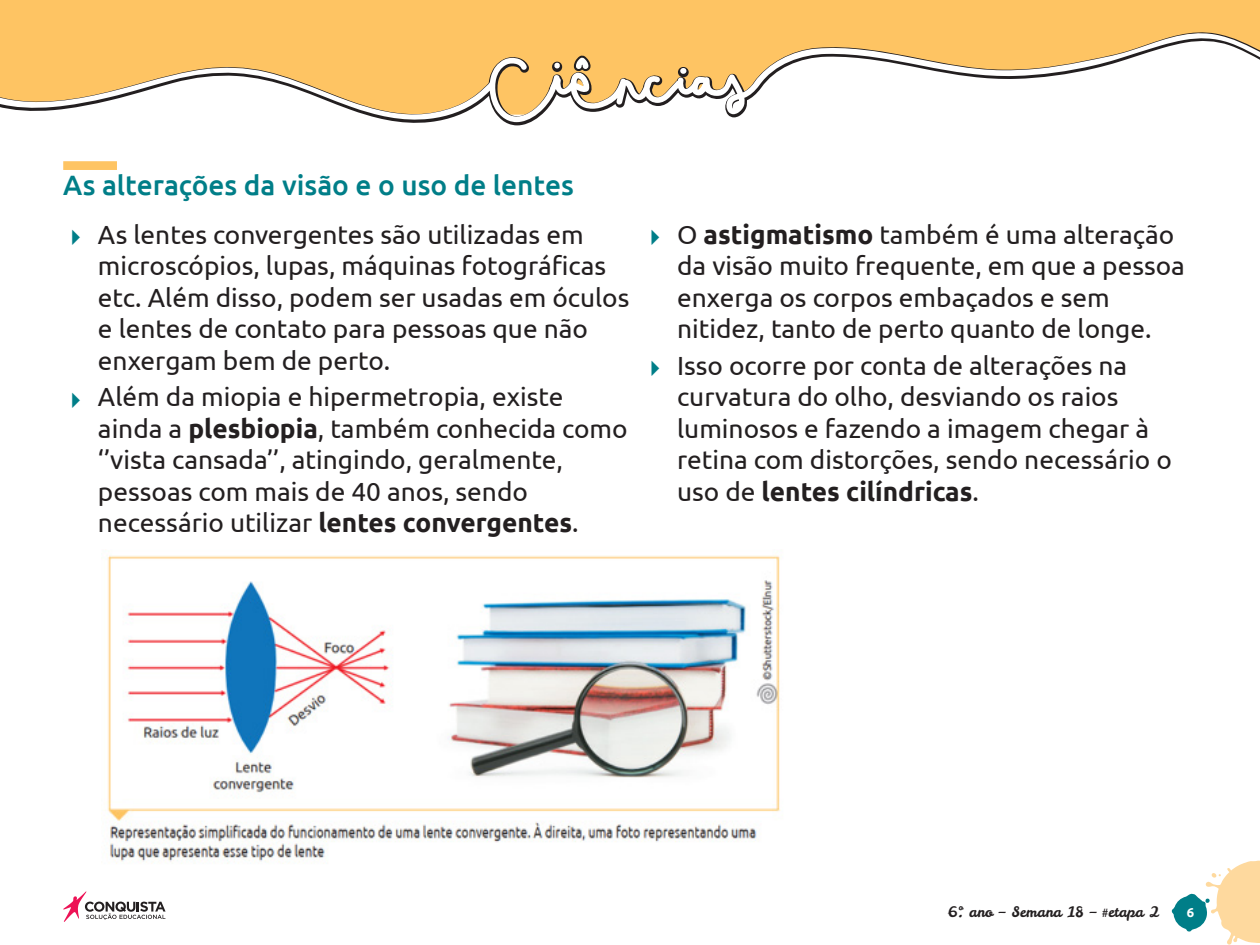
<style>
.page{position:relative;width:1260px;height:945px;background:#fff}
.page>*{position:absolute;margin:0;border:0;box-sizing:border-box;transform-origin:0 0}
._03_Peso_3{font:500 28px "Ubuntu";color:#007e88}
.t1{font:26.25px/31.5px "Ubuntu";color:#231f20}
.t2{font:14.35px "Leckerli One";color:#231f20}
.t3{font:700 13.12px "Ubuntu";color:#fff}
.s1{font-weight:700}
</style>
<div class="page">
<svg style="left:1172px;top:861px;width:88px;height:84px"></svg>
<svg style="left:63px;top:891px;width:103px;height:31px"></svg>
<div style="left:0;top:0;width:1260px;height:28px;background:#fec463"></div>
<svg style="left:0;top:28px;width:1260px;height:98px"></svg>
<svg style="left:0;top:29px;width:1260px;height:93px;fill:#fec463"></svg>
<svg style="left:574px;top:55px;width:18px;height:18px"></svg>
<div style="left:63px;top:161px;width:54px;height:9px;background:#fec463"></div>
<img style="left:104px;top:555px;width:677px;height:309px">
<p class="_03_Peso_3" style="left:63px;top:168px;width:512px">As alterações da visão e o uso de lentes</p>
<p class="t1" style="left:98px;top:218px;width:533px">As lentes convergentes são utilizadas em microscópios, lupas, máquinas fotográficas etc. Além disso, podem ser usadas em óculos e lentes de contato para pessoas que não enxergam bem de perto.</p>
<p class="t1" style="left:98px;top:380px;width:531px">Além da miopia e hipermetropia, existe ainda a <span class="s1">plesbiopia</span>, também conhecida como ‘’vista cansada’’, atingindo, geralmente, pessoas com mais de 40 anos, sendo necessário utilizar <span class="s1">lentes convergentes</span>.</p>
<p class="t1" style="left:677px;top:218px;width:509px">O <span class="s1">astigmatismo</span> também é uma alteração da visão muito frequente, em que a pessoa enxerga os corpos embaçados e sem nitidez, tanto de perto quanto de longe.</p>
<p class="t1" style="left:677px;top:349px;width:496px">Isso ocorre por conta de alterações na curvatura do olho, desviando os raios luminosos e fazendo a imagem chegar à retina com distorções, sendo necessário o uso de <span class="s1">lentes cilíndricas</span>.</p>
<p class="t2" style="left:947px;top:903px;width:214px">6º. ano – Semana 18 – #etapa 2</p>
<p class="t3" style="left:1187px;top:905px;width:9px">6</p>
</div>
